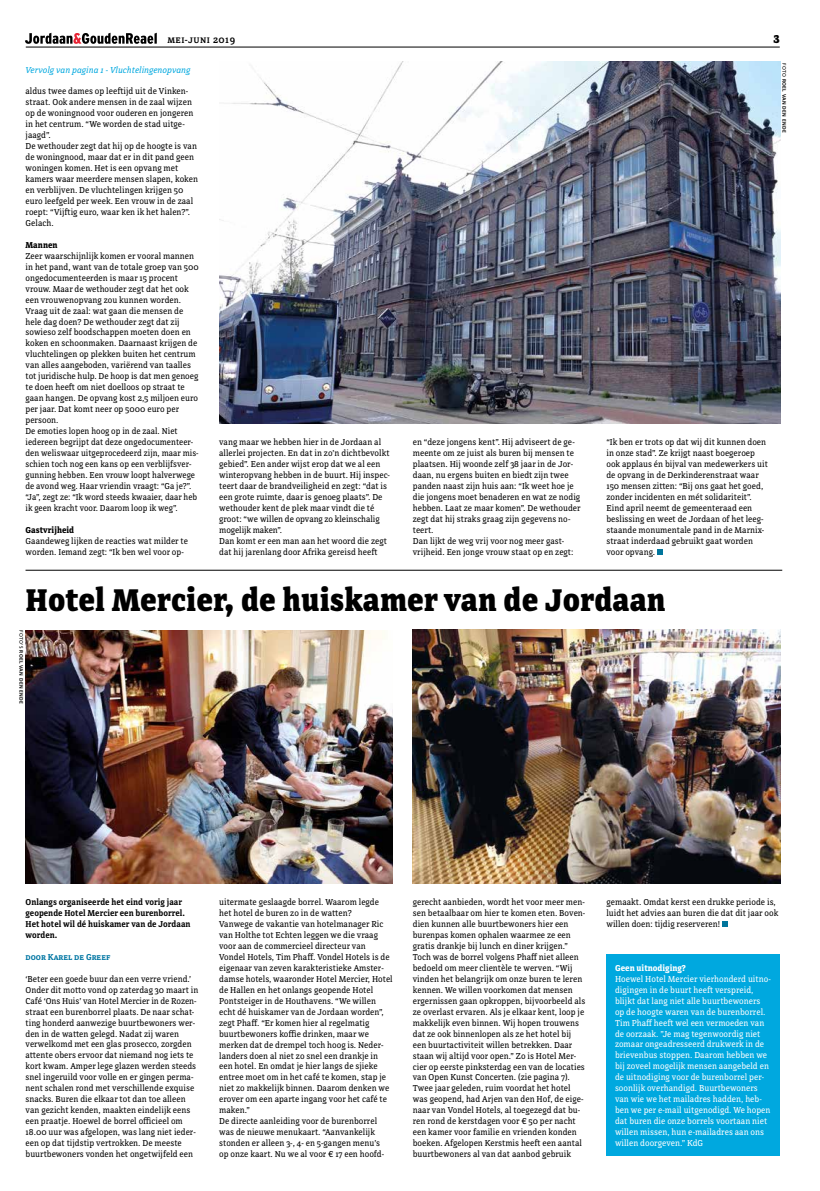
<style>
.page{position:relative;width:820px;height:1191px;background:#fff}
.page>*{position:absolute;margin:0;border:0;box-sizing:border-box;transform-origin:0 0}
.t1{font:800 33px "Directa Serif";color:#000}
.t2{font:800 12px "Directa Serif";color:#000}
.t3{font:500 10.5px "Directa Serif";letter-spacing:.04em;color:#000}
.t4{font:9px/11px "Directa Serif";color:#000}
.t5{font:9px/11px "Directa Serif";color:#fff}
.t6{font:600 9px/11px "Directa Serif";color:#000}
.t7{font:italic 9px "Directa Serif";color:#00a8df}
.t8{font:700 9px "Directa Serif";color:#000}
.t9{font:600 9px "Directa Serif";color:#0076a3}
.t10{font:700 9px "Directa Serif";color:#fff}
.t11{font:700 5px "Frutiger LT Std";letter-spacing:.05em;color:#000}
.s1{font-weight:400}
</style>
<div class="page">
<svg style="left:25px;top:33px;width:132px;height:11px"></svg>
<hr style="left:26px;top:47px;width:753px;height:1px;background:#000">
<img style="left:219px;top:62px;width:561px;height:361px">
<svg style="left:657px;top:549px;width:5px;height:5px"></svg>
<hr style="left:26px;top:570px;width:756px;height:1px;background:#000">
<svg style="left:722px;top:921px;width:5px;height:6px"></svg>
<div style="left:606px;top:954px;width:174px;height:202px;background:#00a8df"></div>
<img style="left:26px;top:630px;width:367px;height:253px">
<img style="left:412px;top:629px;width:368px;height:254px">
<p class="t3" style="left:167px;top:33px;width:69px">mei-juni 2019</p>
<h2 class="t2" style="left:773px;top:31px;width:8px">3</h2>
<p class="t7" style="left:26px;top:64px;width:166px">Vervolg van pagina 1 - Vluchtelingenopvang</p>
<p class="t4" style="left:26px;top:86px;width:174px">aldus twee dames op leeftijd uit de Vinken&shy;straat. Ook andere mensen in de zaal wijzen op de woningnood voor ouderen en jongeren in het centrum. “We worden de stad uitge&shy;jaagd”.<br>De wethouder zegt dat hij op de hoogte is van de woningnood, maar dat er in dit pand geen woningen komen. Het is een opvang met kamers waar meerdere mensen slapen, koken en verblijven. De vluchtelingen krijgen 50 euro leefgeld per week. Een vrouw in de zaal roept: “Vijftig euro, waar ken ik het halen?”.<br>Gelach.</p>
<p class="t8" style="left:26px;top:239px;width:34px">Mannen</p>
<p class="t4" style="left:26px;top:250px;width:175px">Zeer waarschijnlijk komen er vooral mannen in het pand, want van de totale groep van 500 ongedocumenteerden is maar 15 procent vrouw. Maar de wethouder zegt dat het ook een vrouwenopvang zou kunnen worden.<br>Vraag uit de zaal: wat gaan die mensen de hele dag doen? De wethouder zegt dat zij sowieso zelf boodschappen moeten doen en koken en schoonmaken. Daarnaast krijgen de vluchtelingen op plekken buiten het centrum van alles aangeboden, variërend van taalles tot juridische hulp. De hoop is dat men genoeg te doen heeft om niet doelloos op straat te gaan hangen. De opvang kost 2,5 miljoen euro per jaar. Dat komt neer op 5000 euro per persoon.<br>De emoties lopen hoog op in de zaal. Niet iedereen begrijpt dat deze ongedocumenteer&shy;den weliswaar uitgeprocedeerd zijn, maar mis&shy;schien toch nog een kans op een verblijfsver&shy;gunning hebben. Een vrouw loopt halverwege de avond weg. Haar vriendin vraagt: “Ga je?”. “Ja”, zegt ze: “Ik word steeds kwaaier, daar heb ik geen kracht voor. Daarom loop ik weg”.</p>
<p class="t8" style="left:26px;top:524px;width:50px">Gastvrijheid</p>
<p class="t4" style="left:26px;top:535px;width:164px">Gaandeweg lijken de reacties wat milder te worden. Iemand zegt: “Ik ben wel voor op-</p>
<p class="t11" style="left:787px;top:63px;width:71px;rotate:90deg"><span class="s1">FOTO</span> ROEL VAN DEN ENDE</p>
<p class="t4" style="left:219px;top:436px;width:172px">vang maar we hebben hier in de Jordaan al allerlei projecten. En dat in zo’n dichtbevolkt gebied”. Een ander wijst erop dat we al een winteropvang hebben in de buurt. Hij inspec&shy;teert daar de brandveiligheid en zegt: “dat is een grote ruimte, daar is genoeg plaats”. De wethouder kent de plek maar vindt die té groot: “we willen de opvang zo kleinschalig mogelijk maken”.<br>Dan komt er een man aan het woord die zegt dat hij jarenlang door Afrika gereisd heeft</p>
<p class="t4" style="left:412px;top:436px;width:169px">en “deze jongens kent”. Hij adviseert de ge&shy;meente om ze juist als buren bij mensen te plaatsen. Hij woonde zelf 38 jaar in de Jor&shy;daan, nu ergens buiten en biedt zijn twee panden naast zijn huis aan: “Ik weet hoe je die jongens moet benaderen en wat ze nodig hebben. Laat ze maar komen”. De wethouder zegt dat hij straks graag zijn gegevens no&shy;teert.<br>Dan lijkt de weg vrij voor nog meer gast&shy;vrijheid. Een jonge vrouw staat op en zegt:</p>
<p class="t4" style="left:606px;top:436px;width:163px">“Ik ben er trots op dat wij dit kunnen doen in onze stad”. Ze krijgt naast boegeroep ook applaus én bijval van medewerkers uit de opvang in de Derkinderenstraat waar 150 mensen zitten: “Bij ons gaat het goed, zonder incidenten en mét solidariteit”.<br>Eind april neemt de gemeenteraad een beslissing en weet de Jordaan of het leeg&shy;staande monumentale pand in de Marnix&shy;straat inderdaad gebruikt gaat worden voor opvang.</p>
<h1 class="t1" style="left:26px;top:579px;width:641px">Hotel Mercier, de huiskamer van de Jordaan</h1>
<p class="t11" style="left:24px;top:630px;width:75px;rotate:90deg"><span class="s1">FOTO'S</span> ROEL VAN DEN ENDE</p>
<p class="t6" style="left:26px;top:896px;width:166px">Onlangs organiseerde het eind vorig jaar geopende Hotel Mercier een burenborrel.<br>Het hotel wil dé huiskamer van de Jordaan worden.</p>
<p class="t9" style="left:26px;top:951px;width:86px">door Karel de Greef</p>
<p class="t4" style="left:26px;top:973px;width:174px">‘Beter een goede buur dan een verre vriend.’ Onder dit motto vond op zaterdag 30 maart in Café ‘Ons Huis’ van Hotel Mercier in de Rozen&shy;straat een burenborrel plaats. De naar schat&shy;ting honderd aanwezige buurtbewoners wer&shy;den in de watten gelegd. Nadat zij waren verwelkomd met een glas prosecco, zorgden attente obers ervoor dat niemand nog iets te kort kwam. Amper lege glazen werden steeds snel ingeruild voor volle en er gingen perma&shy;nent schalen rond met verschillende exquise snacks. Buren die elkaar tot dan toe alleen van gezicht kenden, maakten eindelijk eens een praatje. Hoewel de borrel officieel om 18.00 uur was afgelopen, was lang niet ieder&shy;een op dat tijdstip vertrokken. De meeste buurtbewoners vonden het ongetwijfeld een</p>
<p class="t4" style="left:219px;top:896px;width:175px">uitermate geslaagde borrel. Waarom legde het hotel de buren zo in de watten?<br>Vanwege de vakantie van hotelmanager Ric van Holthe tot Echten leggen we die vraag voor aan de commercieel directeur van Vondel Hotels, Tim Phaff. Vondel Hotels is de eigenaar van zeven karakteristieke Amster&shy;damse hotels, waaronder Hotel Mercier, Hotel de Hallen en het onlangs geopende Hotel Pontsteiger in de Houthavens. “We willen echt dé huiskamer van de Jordaan worden”, zegt Phaff. “Er komen hier al regelmatig buurtbewoners koffie drinken, maar we merken dat de drempel toch hoog is. Neder&shy;landers doen al niet zo snel een drankje in een hotel. En omdat je hier langs de sjieke entree moet om in het café te komen, stap je niet zo makkelijk binnen. Daarom denken we erover om een aparte ingang voor het café te maken.”<br>De directe aanleiding voor de burenborrel was de nieuwe menukaart. “Aanvankelijk stonden er alleen 3-, 4- en 5-gangen menu’s<br>op onze kaart. Nu we al voor € 17 een hoofd-</p>
<p class="t4" style="left:412px;top:896px;width:174px">gerecht aanbieden, wordt het voor meer men&shy;sen betaalbaar om hier te komen eten. Boven&shy;dien kunnen alle buurtbewoners hier een burenpas komen ophalen waarmee ze een gratis drankje bij lunch en diner krijgen.” Toch was de borrel volgens Phaff niet alleen bedoeld om meer clientèle te werven. “Wij vinden het belangrijk om onze buren te leren kennen. We willen voorkomen dat mensen ergernissen gaan opkroppen, bijvoorbeeld als ze overlast ervaren. Als je elkaar kent, loop je makkelijk even binnen. Wij hopen trouwens dat ze ook binnenlopen als ze het hotel bij een buurtactiviteit willen betrekken. Daar staan wij altijd voor open.” Zo is Hotel Mer&shy;cier op eerste pinksterdag een van de locaties van Open Kunst Concerten. (zie pagina 7).<br>Twee jaar geleden, ruim voordat het hotel was geopend, had Arjen van den Hof, de eige&shy;naar van Vondel Hotels, al toegezegd dat bu&shy;ren rond de kerstdagen voor € 50 per nacht een kamer voor familie en vrienden konden boeken. Afgelopen Kerstmis heeft een aantal buurtbewoners al van dat aanbod gebruik</p>
<p class="t4" style="left:606px;top:896px;width:173px">gemaakt. Omdat kerst een drukke periode is, luidt het advies aan buren die dat dit jaar ook willen doen: tijdig reserveren!</p>
<p class="t10" style="left:614px;top:962px;width:72px">Geen uitnodiging?</p>
<p class="t5" style="left:614px;top:973px;width:157px">Hoewel Hotel Mercier vierhonderd uitno&shy;digingen in de buurt heeft verspreid, blijkt dat lang niet alle buurtbewoners op de hoogte waren van de burenborrel.<br>Tim Phaff heeft wel een vermoeden van de oorzaak. ”Je mag tegenwoordig niet zomaar ongeadresseerd drukwerk in de brievenbus stoppen. Daarom hebben we bij zoveel mogelijk mensen aangebeld en de uitnodiging voor de burenborrel per&shy;soonlijk overhandigd. Buurtbewoners van wie we het mailadres hadden, heb&shy;ben we per e-mail uitgenodigd. We hopen dat buren die onze borrels voortaan niet willen missen, hun e-mailadres aan ons willen doorgeven.” KdG</p>
</div>
